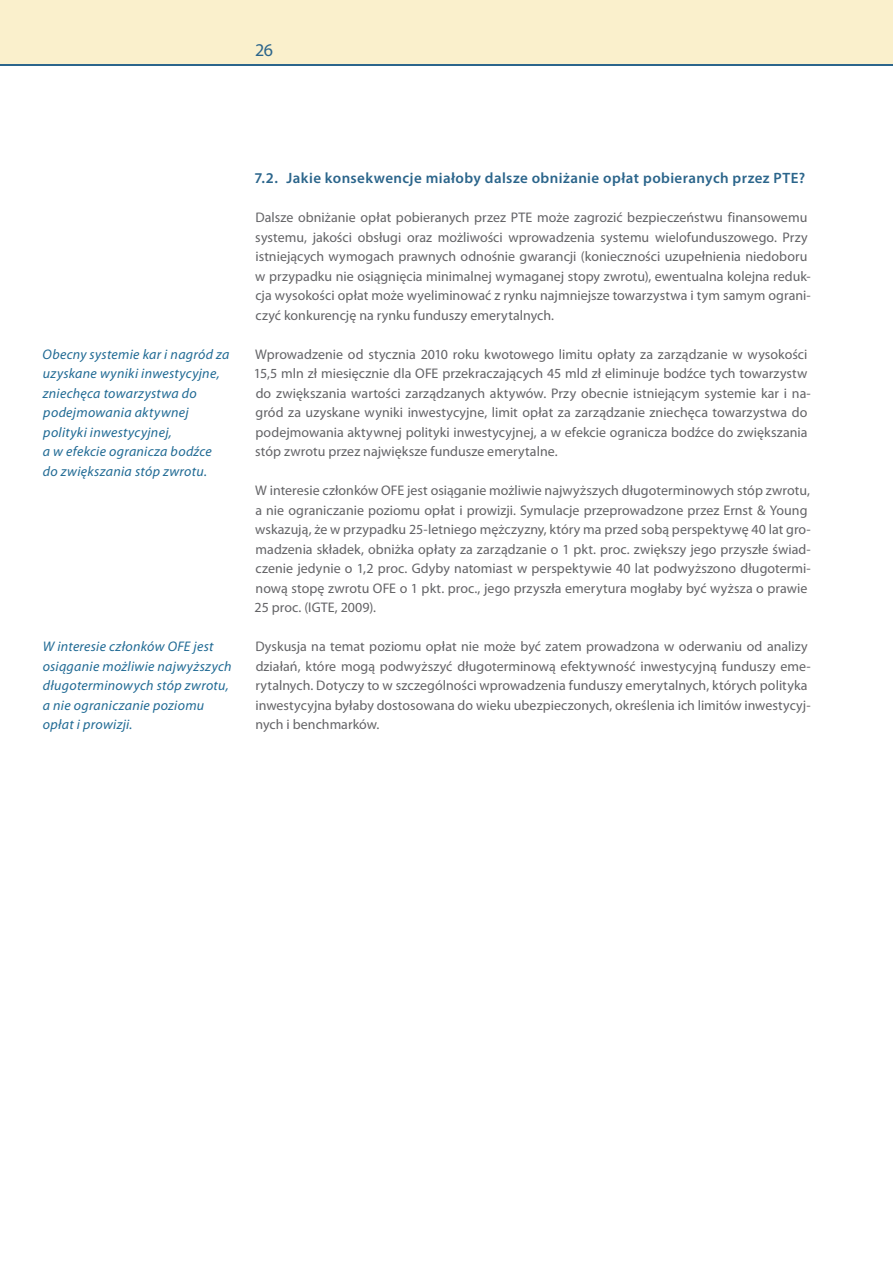
<style>
.page{position:relative;width:893px;height:1263px;background:#fff}
.page>*{position:absolute;margin:0;border:0;box-sizing:border-box;transform-origin:0 0}
.t1{font:18px "Myriad Pro";color:#2b658b}
.podtytul{font:600 15px "Myriad Pro";letter-spacing:.025em;color:#2b658b}
.t2{font:13.95px/19.5px "Myriad Pro";letter-spacing:.005em;color:#636366}
.wyrzutka{font:italic 13.95px/19.5px "Myriad Pro";letter-spacing:.02em;color:#206a94}
</style>
<div class="page">
<div style="left:0;top:0;width:893px;height:66px;background:#2b658b"></div>
<div style="left:0;top:0;width:893px;height:64px;background:#faf0cc"></div>
<p class="t1" style="left:255px;top:39px;width:19px">26</p>
<p class="wyrzutka" style="left:43px;top:344px;width:188px">Obecny systemie kar i nagród za uzyskane wyniki inwestycyjne, zniechęca towarzystwa do podejmowania aktywnej polityki inwestycyjnej,<br>a w efekcie ogranicza bodźce do zwiększania stóp zwrotu.</p>
<p class="wyrzutka" style="left:43px;top:637px;width:190px">W interesie członków OFE jest osiąganie możliwie najwyższych długoterminowych stóp zwrotu, a nie ograniczanie poziomu opłat i prowizji.</p>
<p class="podtytul" style="left:254px;top:169px;width:552px">7.2. Jakie konsekwencje miałoby dalsze obniżanie opłat pobieranych przez PTE?</p>
<p class="t2" style="left:255px;top:208px;width:557px">Dalsze obniżanie opłat pobieranych przez PTE może zagrozić bezpieczeństwu finansowemu systemu, jakości obsługi oraz możliwości wprowadzenia systemu wielofunduszowego. Przy istniejących wymogach prawnych odnośnie gwarancji (konieczności uzupełnienia niedoboru w przypadku nie osiągnięcia minimalnej wymaganej stopy zwrotu), ewentualna kolejna reduk&shy;cja wysokości opłat może wyeliminować z rynku najmniejsze towarzystwa i tym samym ograni&shy;czyć konkurencję na rynku funduszy emerytalnych.</p>
<p class="t2" style="left:254px;top:344px;width:559px">Wprowadzenie od stycznia 2010 roku kwotowego limitu opłaty za zarządzanie w wysokości 15,5 mln zł miesięcznie dla OFE przekraczających 45 mld zł eliminuje bodźce tych towarzystw do zwiększania wartości zarządzanych aktywów. Przy obecnie istniejącym systemie kar i na&shy;gród za uzyskane wyniki inwestycyjne, limit opłat za zarządzanie zniechęca towarzystwa do podejmowania aktywnej polityki inwestycyjnej, a w efekcie ogranicza bodźce do zwiększania stóp zwrotu przez największe fundusze emerytalne.</p>
<p class="t2" style="left:255px;top:481px;width:558px">W interesie członków OFE jest osiąganie możliwie najwyższych długoterminowych stóp zwrotu, a nie ograniczanie poziomu opłat i prowizji. Symulacje przeprowadzone przez Ernst &amp; Young wskazują, że w przypadku 25-letniego mężczyzny, który ma przed sobą perspektywę 40 lat gro&shy;madzenia składek, obniżka opłaty za zarządzanie o 1 pkt. proc. zwiększy jego przyszłe świad&shy;czenie jedynie o 1,2 proc. Gdyby natomiast w perspektywie 40 lat podwyższono długotermi&shy;nową stopę zwrotu OFE o 1 pkt. proc., jego przyszła emerytura mogłaby być wyższa o prawie 25 proc. (IGTE, 2009).</p>
<p class="t2" style="left:255px;top:637px;width:557px">Dyskusja na temat poziomu opłat nie może być zatem prowadzona w oderwaniu od analizy działań, które mogą podwyższyć długoterminową efektywność inwestycyjną funduszy eme&shy;rytalnych. Dotyczy to w szczególności wprowadzenia funduszy emerytalnych, których polityka inwestycyjna byłaby dostosowana do wieku ubezpieczonych, określenia ich limitów inwestycyj&shy;nych i benchmarków.</p>
</div>
